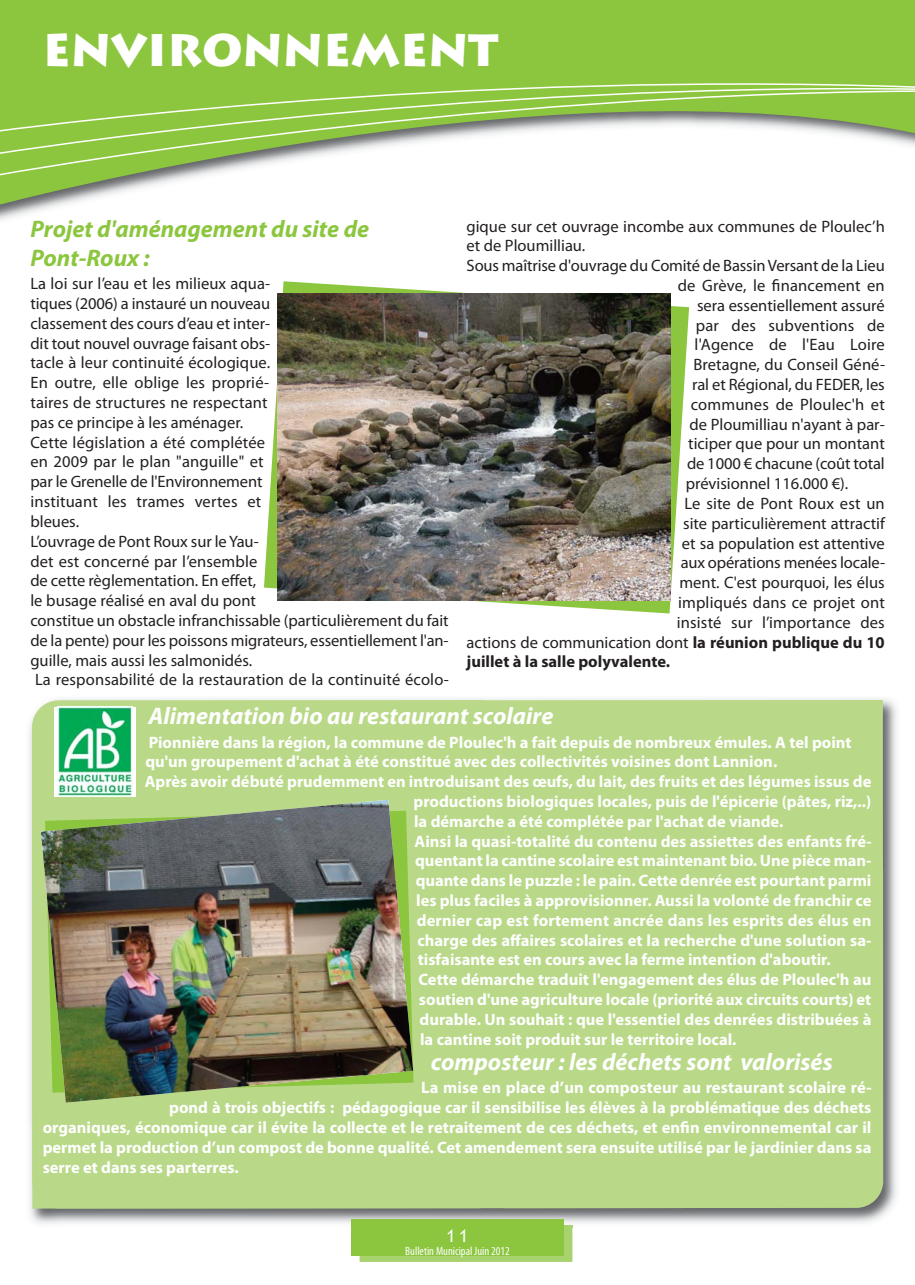
<style>
.page{position:relative;width:915px;height:1285px;background:#fff}
.page>*{position:absolute;margin:0;border:0;box-sizing:border-box;transform-origin:0 0}
.t1{font:900 45px "Lithos Pro";color:#fff}
.t2{font:italic 700 24px "Myriad Pro";color:#fff}
.t3{font:italic 700 24px/28.8px "Myriad Pro";color:#8cc63f}
.t4{font:18px "Lithos Pro";color:#fff}
.t5{font:700 16.5px "Myriad Pro";color:#fff}
.t6{font:16.5px/19.8px "Myriad Pro";color:#231f20}
.t7{font:700 16.5px "Myriad Pro";color:#231f20}
.t8{font:condensed 12px "Myriad Pro";color:#fff}
.s1{font-weight:700}
</style>
<div class="page">
<img style="left:29px;top:699px;width:868px;height:528px">
<div style="left:458px;top:700px;width:424px;height:274px;background:#b9d989"></div>
<div style="left:480px;top:842px;width:402px;height:365px;background:#b9d989;border-radius:27px"></div>
<div style="left:32px;top:700px;width:473px;height:508px;background:#b9d989;border-radius:27px"></div>
<svg style="left:0;top:0;width:914px;height:209px;fill:#8cc63f"></svg>
<svg style="left:0;top:136px;width:914px;height:45px"></svg>
<svg style="left:0;top:65px;width:914px;height:71px;background:#9ac85d"></svg>
<div style="left:351px;top:1218px;width:212px;height:37px;background:#8cc63f"></div>
<svg style="left:359px;top:1225px;width:213px;height:36px;background:#a3d066"></svg>
<div style="left:359px;top:1225px;width:204px;height:30px;background:#8cc63f"></div>
<svg style="left:264px;top:281px;width:425px;height:332px"></svg>
<img style="left:278px;top:293px;width:392px;height:307px">
<div style="left:54px;top:706px;width:81px;height:90px;background:#fff"></div>
<img style="left:57px;top:706px;width:75px;height:90px">
<img style="left:41px;top:799px;width:372px;height:303px">
<h1 class="t1" style="left:43px;top:24px;width:457px">ENVIRONNEMENT</h1>
<h2 class="t3" style="left:30px;top:217px;width:340px">Projet d'aménagement du site de<br>Pont-Roux :</h2>
<p class="t6" style="left:30px;top:275px;width:420px">La loi sur l’eau et les milieux aqua-<br>tiques (2006) a instauré un nouveau<br>classement des cours d’eau et inter-<br>dit tout nouvel ouvrage faisant obs-<br>tacle à leur continuité écologique.<br>En outre, elle oblige les proprié-<br>taires de structures ne respectant<br>pas ce principe à les aménager.<br>Cette législation a été complétée<br>en 2009 par le plan "anguille" et<br>par le Grenelle de l'Environnement<br>instituant les trames vertes et<br>bleues.<br>L’ouvrage de Pont Roux sur le Yau-<br>det est concerné par l’ensemble<br>de cette règlementation. En effet,<br>le busage réalisé en aval du pont<br>constitue un obstacle infranchissable (particulièrement du fait de la pente) pour les poissons migrateurs, essentiellement l'an&shy;guille, mais aussi les salmonidés.<br>La responsabilité de la restauration de la continuité écolo-</p>
<p class="t6" style="left:466px;top:217px;width:419px">gique sur cet ouvrage incombe aux communes de Ploulec’h</p>
<p class="t6" style="left:466px;top:237px;width:120px">et de Ploumilliau.</p>
<p class="t6" style="left:466px;top:257px;width:419px">Sous maîtrise d'ouvrage du Comité de Bassin Versant de la Lieu</p>
<p class="t6" style="left:677px;top:277px;width:208px">de Grève, le financement en</p>
<p class="t6" style="left:696px;top:297px;width:189px">sera essentiellement assuré</p>
<p class="t6" style="left:695px;top:316px;width:190px">par des subventions de</p>
<p class="t6" style="left:694px;top:336px;width:192px">l'Agence de l'Eau Loire</p>
<p class="t6" style="left:693px;top:356px;width:193px">Bretagne, du Conseil Géné-</p>
<p class="t6" style="left:691px;top:376px;width:194px">ral et Régional, du FEDER, les</p>
<p class="t6" style="left:690px;top:396px;width:195px">communes de Ploulec'h et</p>
<p class="t6" style="left:689px;top:415px;width:197px">de Ploumilliau n'ayant à par-</p>
<p class="t6" style="left:688px;top:435px;width:198px">ticiper que pour un montant</p>
<p class="t6" style="left:686px;top:455px;width:199px">de 1000 € chacune (coût total</p>
<p class="t6" style="left:685px;top:475px;width:164px">prévisionnel 116.000 €).</p>
<p class="t6" style="left:684px;top:495px;width:202px">Le site de Pont Roux est un</p>
<p class="t6" style="left:683px;top:514px;width:203px">site particulièrement attractif</p>
<p class="t6" style="left:681px;top:534px;width:204px">et sa population est attentive</p>
<p class="t6" style="left:680px;top:554px;width:206px">aux opérations menées locale-</p>
<p class="t6" style="left:679px;top:574px;width:207px">ment. C'est pourquoi, les élus</p>
<p class="t6" style="left:678px;top:594px;width:208px">impliqués dans ce projet ont</p>
<p class="t6" style="left:676px;top:613px;width:209px">insisté sur l’importance des</p>
<p class="t6" style="left:466px;top:633px;width:419px">actions de communication dont <span class="s1">la réunion publique du 10</span></p>
<p class="t7" style="left:466px;top:655px;width:205px">juillet à la salle polyvalente.</p>
<h2 class="t2" style="left:148px;top:707px;width:406px">Alimentation bio au restaurant scolaire</h2>
<p class="t5" style="left:149px;top:735px;width:704px">Pionnière dans la région, la commune de Ploulec'h a fait depuis de nombreux émules. A tel point</p>
<p class="t5" style="left:145px;top:755px;width:633px">qu'un groupement d'achat à été constitué avec des collectivités voisines dont Lannion.</p>
<p class="t5" style="left:145px;top:775px;width:727px">Après avoir débuté prudemment en introduisant des œufs, du lait, des fruits et des légumes issus de</p>
<p class="t5" style="left:413px;top:795px;width:459px">productions biologiques locales, puis de l'épicerie (pâtes, riz,..)</p>
<p class="t5" style="left:414px;top:814px;width:370px">la démarche a été complétée par l'achat de viande.</p>
<p class="t5" style="left:414px;top:834px;width:458px">Ainsi la quasi-totalité du contenu des assiettes des enfants fré-</p>
<p class="t5" style="left:415px;top:854px;width:457px">quentant la cantine scolaire est maintenant bio. Une pièce man-</p>
<p class="t5" style="left:415px;top:874px;width:457px">quante dans le puzzle : le pain. Cette denrée est pourtant parmi</p>
<p class="t5" style="left:416px;top:894px;width:456px">les plus faciles à approvisionner. Aussi la volonté de franchir ce</p>
<p class="t5" style="left:416px;top:913px;width:456px">dernier cap est fortement ancrée dans les esprits des élus en</p>
<p class="t5" style="left:417px;top:933px;width:455px">charge des affaires scolaires et la recherche d'une solution sa-</p>
<p class="t5" style="left:418px;top:953px;width:414px">tisfaisante est en cours avec la ferme intention d'aboutir.</p>
<p class="t5" style="left:418px;top:973px;width:454px">Cette démarche traduit l'engagement des élus de Ploulec'h au</p>
<p class="t5" style="left:419px;top:993px;width:453px">soutien d'une agriculture locale (priorité aux circuits courts) et</p>
<p class="t5" style="left:419px;top:1012px;width:453px">durable. Un souhait : que l'essentiel des denrées distribuées à</p>
<p class="t5" style="left:420px;top:1032px;width:318px">la cantine soit produit sur le territoire local.</p>
<h2 class="t2" style="left:430px;top:1052px;width:403px">composteur : les déchets sont valorisés</h2>
<p class="t5" style="left:421px;top:1081px;width:452px">La mise en place d’un composteur au restaurant scolaire ré-</p>
<p class="t5" style="left:169px;top:1101px;width:703px">pond à trois objectifs : pédagogique car il sensibilise les élèves à la problématique des déchets</p>
<p class="t5" style="left:43px;top:1120px;width:829px">organiques, économique car il évite la collecte et le retraitement de ces déchets, et enfin environnemental car il</p>
<p class="t5" style="left:43px;top:1140px;width:829px">permet la production d’un compost de bonne qualité. Cet amendement sera ensuite utilisé par le jardinier dans sa</p>
<p class="t5" style="left:43px;top:1160px;width:197px">serre et dans ses parterres.</p>
<p class="t4" style="left:444px;top:1224px;width:27px">11</p>
<p class="t8" style="left:405px;top:1243px;width:106px">Bulletin Municipal Juin 2012</p>
</div>
